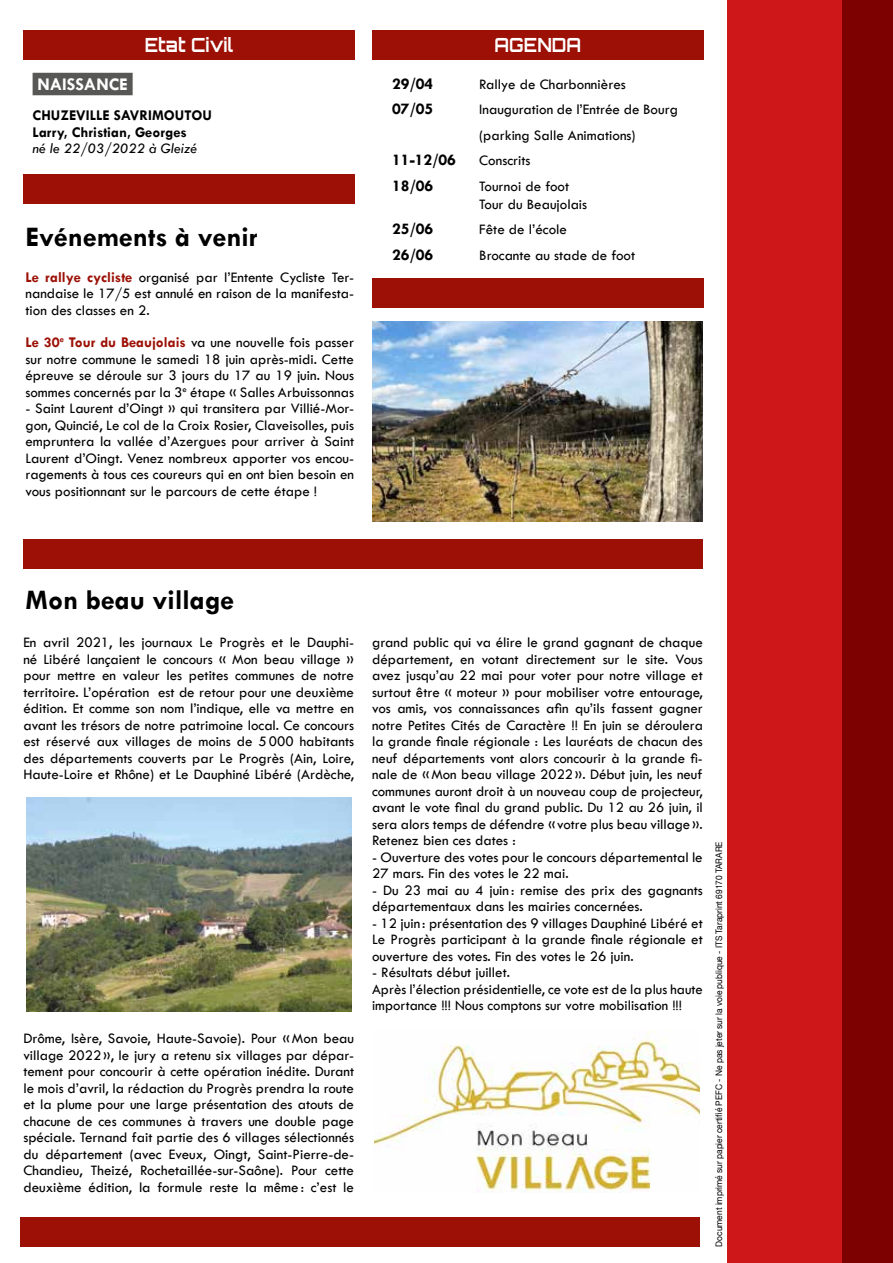
<style>
.page{position:relative;width:893px;height:1263px;background:#fff}
.page>*{position:absolute;margin:0;border:0;box-sizing:border-box;transform-origin:0 0}
.t1{font:700 28.5px "Tw Cen";color:#000}
.t2{font:700 19.5px "Orbitron";color:#fff;scale:.9 1}
.t3{font:700 18px "Tw Cen";color:#fff}
.t4{font:700 16.5px "Tw Cen";color:#000}
.t5{font:15px/16.5px "Tw Cen";color:#000;text-align:justify}
.t6{font:700 15px/16.5px "Tw Cen";color:#000}
.t7{font:italic 15px "Tw Cen";color:#000}
.t8{font:9px "Helvetica Neue";color:#000;scale:.93 1}
.s1{font-weight:700;color:#9c1006}
</style>
<div class="page">
<div style="left:727px;top:0;width:166px;height:1263px;background:#cd1719"></div>
<div style="left:842px;top:0;width:51px;height:1263px;background:#7d0100"></div>
<div style="left:23px;top:30px;width:332px;height:30px;background:#9c1006"></div>
<div style="left:372px;top:30px;width:332px;height:30px;background:#9c1006"></div>
<div style="left:372px;top:279px;width:332px;height:29px;background:#9c1006"></div>
<div style="left:23px;top:174px;width:332px;height:29px;background:#9c1006"></div>
<div style="left:23px;top:539px;width:680px;height:30px;background:#9c1006"></div>
<div style="left:33px;top:73px;width:100px;height:22px;background:#575756"></div>
<div style="left:20px;top:1217px;width:679px;height:29px;background:#9c1006"></div>
<img style="left:374px;top:1030px;width:325px;height:163px">
<img style="left:26px;top:797px;width:325px;height:214px">
<img style="left:372px;top:321px;width:331px;height:201px">
<h2 class="t2" style="left:145px;top:33px;width:100px">Etat Civil</h2>
<h2 class="t2" style="left:495px;top:33px;width:98px">AGENDA</h2>
<p class="t3" style="left:37px;top:74px;width:92px">NAISSANCE</p>
<p class="t6" style="left:33px;top:107px;width:181px">CHUZEVILLE SAVRIMOUTOU<br>Larry, Christian, Georges</p>
<p class="t7" style="left:33px;top:139px;width:166px">né le 22/03/2022 à Gleizé</p>
<h1 class="t1" style="left:25px;top:219px;width:234px">Evénements à venir</h1>
<p class="t5" style="left:25px;top:269px;width:330px"><span class="s1">Le rallye cycliste</span> organisé par l’Entente Cycliste Ter&shy;nandaise le 17/5 est annulé en raison de la manifesta&shy;tion des classes en 2.</p>
<p class="t5" style="left:25px;top:334px;width:330px"><span class="s1">Le 30</span><sup>e</sup> <span class="s1">Tour du Beaujolais</span> va une nouvelle fois passer sur notre commune le samedi 18 juin après-midi. Cette épreuve se déroule sur 3 jours du 17 au 19 juin. Nous sommes concernés par la 3<sup>e</sup> étape « Salles Arbuissonnas</p>
<p class="t5" style="left:25px;top:400px;width:330px">- Saint Laurent d’Oingt » qui transitera par Villié-Mor&shy;gon, Quincié, Le col de la Croix Rosier, Claveisolles, puis empruntera la vallée d’Azergues pour arriver à Saint Laurent d’Oingt. Venez nombreux apporter vos encou&shy;ragements à tous ces coureurs qui en ont bien besoin en vous positionnant sur le parcours de cette étape !</p>
<p class="t4" style="left:392px;top:74px;width:43px">29/04</p>
<p class="t5" style="left:479px;top:76px;width:148px">Rallye de Charbonnières</p>
<p class="t4" style="left:392px;top:99px;width:43px">07/05</p>
<p class="t5" style="left:479px;top:97px;width:200px;line-height:25.5px">Inauguration de l’Entrée de Bourg (parking Salle Animations)</p>
<p class="t4" style="left:392px;top:150px;width:65px">11-12/06</p>
<p class="t5" style="left:479px;top:152px;width:53px">Conscrits</p>
<p class="t4" style="left:392px;top:176px;width:43px">18/06</p>
<p class="t5" style="left:479px;top:177px;width:110px;line-height:18px">Tournoi de foot<br>Tour du Beaujolais</p>
<p class="t4" style="left:392px;top:219px;width:43px">25/06</p>
<p class="t5" style="left:479px;top:221px;width:89px">Fête de l’école</p>
<p class="t4" style="left:392px;top:245px;width:43px">26/06</p>
<p class="t5" style="left:479px;top:247px;width:157px">Brocante au stade de foot</p>
<h1 class="t1" style="left:26px;top:583px;width:210px">Mon beau village</h1>
<p class="t5" style="left:23px;top:634px;width:332px">En avril 2021, les journaux Le Progrès et le Dauphi&shy;né Libéré lançaient le concours « Mon beau village » pour mettre en valeur les petites communes de notre territoire. L’opération est de retour pour une deuxième édition. Et comme son nom l’indique, elle va mettre en avant les trésors de notre patrimoine local. Ce concours est réservé aux villages de moins de 5000 habitants des départements couverts par Le Progrès (Ain, Loire, Haute-Loire et Rhône) et Le Dauphiné Libéré (Ardèche,</p>
<p class="t5" style="left:23px;top:1030px;width:332px">Drôme, Isère, Savoie, Haute-Savoie). Pour «Mon beau village 2022», le jury a retenu six villages par dépar&shy;tement pour concourir à cette opération inédite. Durant le mois d’avril, la rédaction du Progrès prendra la route et la plume pour une large présentation des atouts de chacune de ces communes à travers une double page spéciale. Ternand fait partie des 6 villages sélectionnés du département (avec Eveux, Oingt, Saint-Pierre-de-Chandieu, Theizé, Rochetaillée-sur-Saône). Pour cette deuxième édition, la formule reste la même: c’est le</p>
<p class="t5" style="left:372px;top:634px;width:332px">grand public qui va élire le grand gagnant de chaque département, en votant directement sur le site. Vous avez jusqu’au 22 mai pour voter pour notre village et surtout être « moteur » pour mobiliser votre entourage, vos amis, vos connaissances afin qu’ils fassent gagner notre Petites Cités de Caractère !! En juin se déroulera la grande finale régionale : Les lauréats de chacun des neuf départements vont alors concourir à la grande fi&shy;nale de «Mon beau village 2022». Début juin, les neuf communes auront droit à un nouveau coup de projecteur, avant le vote final du grand public. Du 12 au 26 juin, il sera alors temps de défendre «votre plus beau village».<br>Retenez bien ces dates :</p>
<p class="t5" style="left:372px;top:849px;width:332px">- Ouverture des votes pour le concours départemental le<br>27 mars. Fin des votes le 22 mai.</p>
<p class="t5" style="left:372px;top:882px;width:332px">- Du 23 mai au 4 juin : remise des prix des gagnants départementaux dans les mairies concernées.</p>
<p class="t5" style="left:372px;top:915px;width:332px">- 12 juin : présentation des 9 villages Dauphiné Libéré et Le Progrès participant à la grande finale régionale et ouverture des votes. Fin des votes le 26 juin.</p>
<p class="t5" style="left:372px;top:964px;width:332px;text-align:left">- Résultats début juillet.<br>Après l’élection présidentielle, ce vote est de la plus haute importance !!! Nous comptons sur votre mobilisation !!!</p>
<p class="t8" style="left:712px;top:1246px;width:437px;rotate:-90deg">Document imprimé sur papier certifié PEFC - Ne pas jeter sur la voie publique - ITS Taraprint 69170 TARARE</p>
</div>
